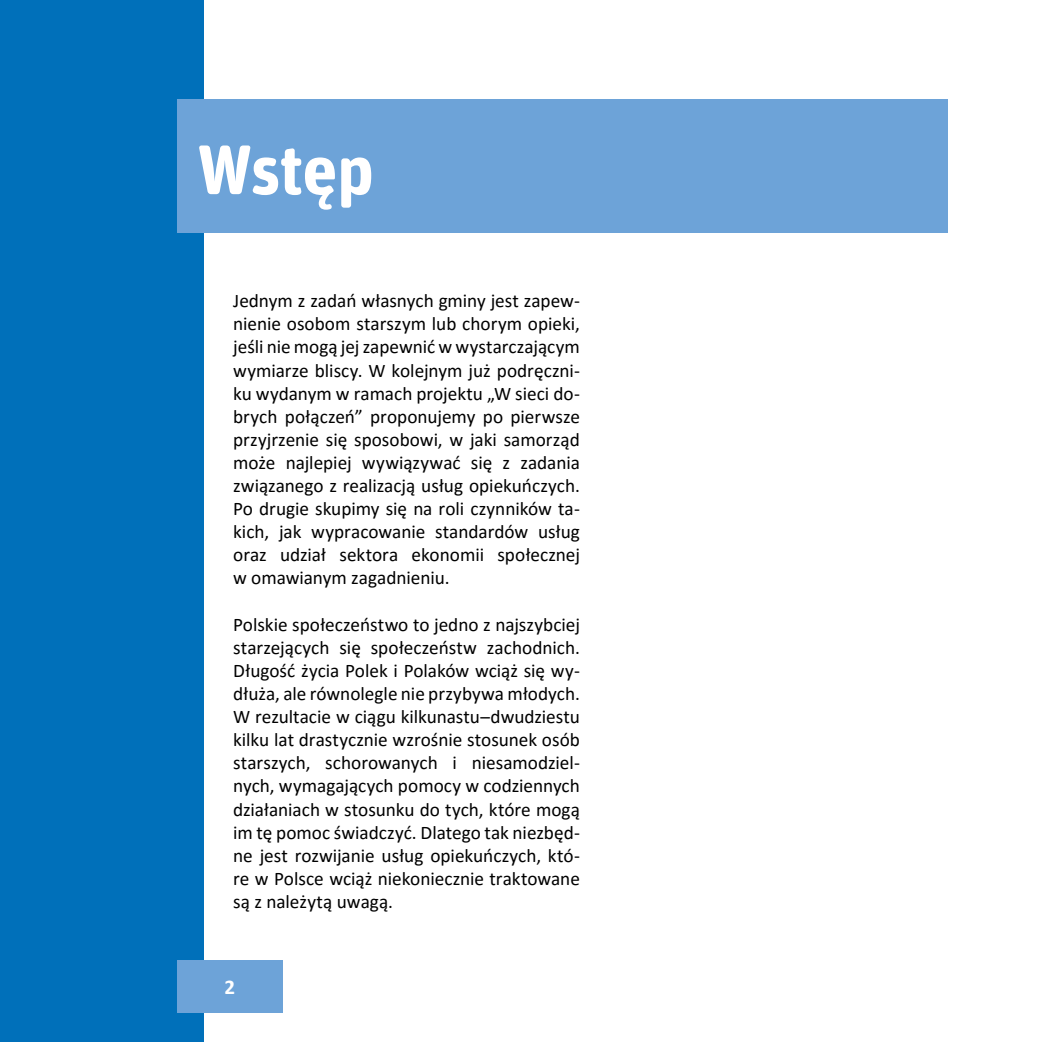
<style>
.page{position:relative;width:1042px;height:1042px;background:#fff}
.page>*{position:absolute;margin:0;border:0;box-sizing:border-box;transform-origin:0 0}
.t1{font:700 70px "Unit Rounded CE";letter-spacing:-.015em;color:#fff}
.t2{font:700 21px "Calibri";color:#fff}
.t3{font:19.25px/23.1px "Calibri";color:#000;text-align:justify}
</style>
<div class="page">
<div style="left:0;top:0;width:203px;height:1042px;background:#0070ba"></div>
<div style="left:177px;top:960px;width:106px;height:52px;background:#6da3d8"></div>
<div style="left:177px;top:99px;width:770px;height:134px;background:#6da3d8"></div>
<h1 class="t1" style="left:197px;top:125px;width:179px">Wstęp</h1>
<p class="t3" style="left:233px;top:289px;width:348px">Jednym z zadań własnych gminy jest zapew&shy;nienie osobom starszym lub chorym opieki, jeśli nie mogą jej zapewnić w wystarczającym wymiarze bliscy. W kolejnym już podręczni&shy;ku wydanym w ramach projektu „W sieci do&shy;brych połączeń” proponujemy po pierwsze przyjrzenie się sposobowi, w jaki samorząd może najlepiej wywiązywać się z zadania związanego z realizacją usług opiekuńczych.<br>Po drugie skupimy się na roli czynników ta&shy;kich, jak wypracowanie standardów usług oraz udział sektora ekonomii społecznej w omawianym zagadnieniu.</p>
<p class="t3" style="left:233px;top:612px;width:348px">Polskie społeczeństwo to jedno z najszybciej starzejących się społeczeństw zachodnich.<br>Długość życia Polek i Polaków wciąż się wy&shy;dłuża, ale równolegle nie przybywa młodych.<br>W rezultacie w ciągu kilkunastu–dwudziestu kilku lat drastycznie wzrośnie stosunek osób starszych, schorowanych i niesamodziel&shy;nych, wymagających pomocy w codziennych działaniach w stosunku do tych, które mogą im tę pomoc świadczyć. Dlatego tak niezbęd&shy;ne jest rozwijanie usług opiekuńczych, któ&shy;re w Polsce wciąż niekoniecznie traktowane są z należytą uwagą.</p>
<p class="t2" style="left:225px;top:972px;width:12px">2</p>
</div>
